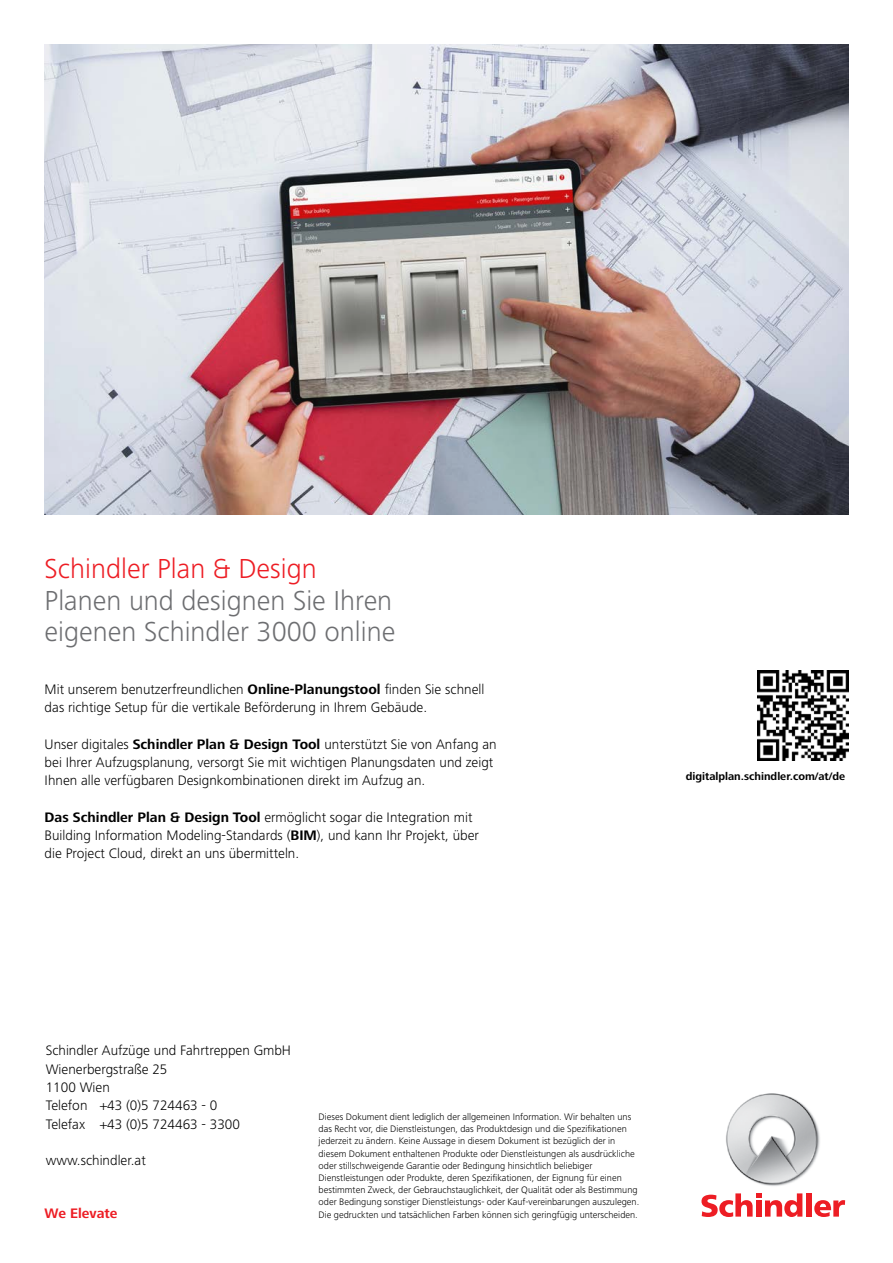
<style>
.page{position:relative;width:893px;height:1263px;background:#fff}
.page>*{position:absolute;margin:0;border:0;box-sizing:border-box;transform-origin:0 0}
.t1{font:300 28.5px/31.5px "Frutiger Next LT";color:#6d6e71}
.t2{font:300 28.5px "Frutiger Next LT";color:#ed1d24}
.t3{font:300 14.25px/18.3px "Frutiger Next LT";color:#000}
.t4{font:700 14.25px "Frutiger Next LT";color:#ed1d24}
.t5{font:700 11.25px "Frutiger Next LT";color:#000}
.t6{font:300 9.75px/12.1px "Frutiger Next LT";color:#000}
.s1{font-weight:700}
</style>
<div class="page">
<img style="left:45px;top:45px;width:803px;height:469px">
<img style="left:758px;top:670px;width:90px;height:91px">
<svg style="left:701px;top:1193px;width:101px;height:24px"></svg>
<div style="left:806px;top:1193px;width:6px;height:23px;background:#ed1d24"></div>
<svg style="left:814px;top:1200px;width:31px;height:17px"></svg>
<img style="left:726px;top:1093px;width:94px;height:93px">
<p class="t2" style="left:45px;top:553px;width:274px">Schindler Plan &amp; Design</p>
<h2 class="t1" style="left:45px;top:585px;width:352px">Planen und designen Sie Ihren eigenen Schindler 3000 online</h2>
<p class="t3" style="left:45px;top:680px;width:441px">Mit unserem benutzerfreundlichen <span class="s1">Online-Planungstool</span> fnden Sie schnell das richtige Setup für die vertikale Beförderung in Ihrem Gebäude.</p>
<p class="t3" style="left:45px;top:735px;width:453px">Unser digitales <span class="s1">Schindler Plan &amp; Design Tool</span> unterstützt Sie von Anfang an bei Ihrer Aufzugsplanung, versorgt Sie mit wichtigen Planungsdaten und zeigt<br>Ihnen alle verfügbaren Designkombinationen direkt im Aufzug an.</p>
<p class="t3" style="left:45px;top:808px;width:436px"><span class="s1">Das Schindler Plan &amp; Design Tool</span> ermöglicht sogar die Integration mit<br>Building Information Modeling-Standards (<span class="s1">BIM</span>), und kann Ihr Projekt, über die Project Cloud, direkt an uns übermitteln.</p>
<p class="t5" style="left:686px;top:770px;width:161px">digitalplan.schindler.com/at/de</p>
<p class="t3" style="left:46px;top:1042px;width:247px">Schindler Aufzüge und Fahrtreppen GmbH<br>Wienerbergstraße 25<br>1100 Wien<br>Telefon +43 (0)5 724463 - 0<br>Telefax +43 (0)5 724463 - 3300</p>
<p class="t3" style="left:46px;top:1151px;width:102px">www.schindler.at</p>
<p class="t4" style="left:45px;top:1205px;width:74px">We Elevate</p>
<p class="t6" style="left:319px;top:1111px;width:322px">Dieses Dokument dient lediglich der allgemeinen Information. Wir behalten uns das Recht vor, die Dienstleistungen, das Produktdesign und die Spezifkationen jederzeit zu ändern. Keine Aussage in diesem Dokument ist bezüglich der in diesem Dokument enthaltenen Produkte oder Dienstleistungen als ausdrückliche oder stillschweigende Garantie oder Bedingung hinsichtlich beliebiger Dienstleistungen oder Produkte, deren Spezifkationen, der Eignung für einen bestimmten Zweck, der Gebrauchstauglichkeit, der Qualität oder als Bestimmung oder Bedingung sonstiger Dienstleistungs- oder Kauf-vereinbarungen auszulegen.<br>Die gedruckten und tatsächlichen Farben können sich geringfügig unterscheiden.</p>
</div>
